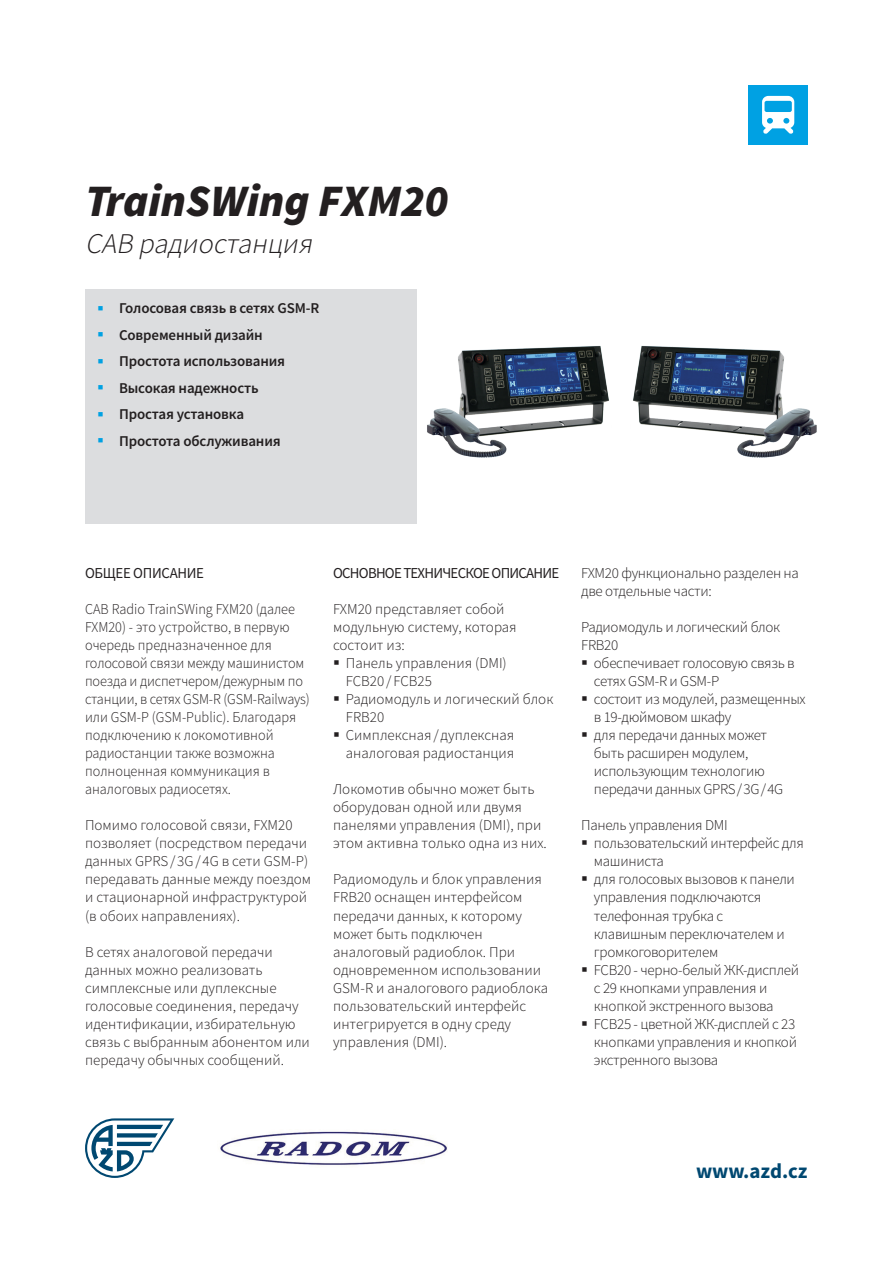
<style>
.page{position:relative;width:893px;height:1263px;background:#fff}
.page>*{position:absolute;margin:0;border:0;box-sizing:border-box;transform-origin:0 0}
.t1{font:italic 900 45px "Source Sans Pro";color:#231f20}
.t2{font:italic 300 28.5px "Source Sans Pro";color:#231f20}
.t3{font:700 21px "Source Sans Pro";color:#004871}
.mezititulek{font:15.15px "Source Sans Pro";letter-spacing:-.05em;color:#231f20}
.mezititulek-2{font:15.15px "Source Sans Pro";letter-spacing:-.02em;color:#231f20}
.text{font:300 15px/18px "Source Sans Pro";color:#231f20}
.text-2{font:300 15px/18px "Source Sans Pro";letter-spacing:-.02em;color:#231f20}
.text-3{font:300 15px/18px "Source Sans Pro";color:#231f20;scale:.95 1}
.t4{font:600 15px "Source Sans Pro";letter-spacing:-.01em;color:#231f20}
</style>
<div class="page">
<div style="left:748px;top:85px;width:60px;height:60px;background:#00a1e3"></div>
<svg style="left:762px;top:96px;width:32px;height:38px"></svg>
<div style="left:85px;top:289px;width:331px;height:234px;background:#dcdddf"></div>
<svg style="left:85px;top:1118px;width:89px;height:60px"></svg>
<img style="left:427px;top:345px;width:390px;height:113px">
<img style="left:220px;top:1131px;width:228px;height:34px">
<p class="t1" style="left:85px;top:170px;width:365px">TrainSWing FXM20</p>
<p class="t2" style="left:85px;top:226px;width:235px">CAB радиостанция</p>
<p class="t4" style="left:119px;top:298px;width:202px">Голосовая связь в сетях GSM-R</p>
<p class="t4" style="left:119px;top:325px;width:145px">Современный дизайн</p>
<p class="t4" style="left:119px;top:351px;width:168px">Простота использования</p>
<p class="t4" style="left:119px;top:378px;width:141px">Высокая надежность</p>
<p class="t4" style="left:119px;top:404px;width:127px">Простая установка</p>
<p class="t4" style="left:119px;top:431px;width:163px">Простота обслуживания</p>
<p class="mezititulek-2" style="left:85px;top:563px;width:121px">ОБЩЕЕ ОПИСАНИЕ</p>
<p class="text-3" style="left:85px;top:600px;width:238px">CAB Radio TrainSWing FXM20 (далее<br>FXM20) - это устройство, в первую очередь предназначенное для голосовой связи между машинистом поезда и диспетчером/дежурным по станции, в сетях GSM-R (GSM-Railways) или GSM-P (GSM-Public). Благодаря подключению к локомотивной радиостанции также возможна полноценная коммуникация в аналоговых радиосетях.</p>
<p class="text" style="left:85px;top:816px;width:228px">Помимо голосовой связи, FXM20 позволяет (посредством передачи данных GPRS/ 3G/ 4G в сети GSM-P) передавать данные между поездом и стационарной инфраструктурой (в обоих направлениях).</p>
<p class="text" style="left:85px;top:943px;width:226px">В сетях аналоговой передачи данных можно реализовать симплексные или дуплексные голосовые соединения, передачу идентификации, избирательную связь с выбранным абонентом или передачу обычных сообщений.</p>
<p class="mezititulek" style="left:333px;top:563px;width:228px">ОСНОВНОЕ ТЕХНИЧЕСКОЕ ОПИСАНИЕ</p>
<p class="text" style="left:333px;top:600px;width:185px">FXM20 представляет собой модульную систему, которая состоит из:</p>
<p class="text" style="left:346px;top:654px;width:162px;text-indent:-13px">▪ Панель управления (DMI)<br>FCB20 / FCB25</p>
<p class="text" style="left:346px;top:690px;width:209px;text-indent:-13px">▪ Радиомодуль и логический блок<br>FRB20</p>
<p class="text" style="left:333px;top:726px;width:183px;text-align:right">▪ Симплексная /дуплексная аналоговая радиостанция</p>
<p class="text" style="left:333px;top:780px;width:215px">Локомотив обычно может быть оборудован одной или двумя панелями управления (DMI), при этом активна только одна из них.</p>
<p class="text" style="left:333px;top:870px;width:216px">Радиомодуль и блок управления<br>FRB20 оснащен интерфейсом передачи данных, к которому может быть подключен аналоговый радиоблок. При одновременном использовании<br>GSM-R и аналогового радиоблока пользовательский интерфейс интегрируется в одну среду управления (DMI).</p>
<p class="text-2" style="left:581px;top:563px;width:219px">FXM20 функционально разделен на две отдельные части:</p>
<p class="text-2" style="left:581px;top:618px;width:201px">Радиомодуль и логический блок<br>FRB20</p>
<p class="text-2" style="left:594px;top:654px;width:202px;text-indent:-13px">▪ обеспечивает голосовую связь в сетях GSM-R и GSM-P</p>
<p class="text-2" style="left:594px;top:690px;width:213px;text-indent:-13px">▪ состоит из модулей, размещенных в 19-дюймовом шкафу</p>
<p class="text-2" style="left:594px;top:726px;width:191px;text-indent:-13px">▪ для передачи данных может быть расширен модулем, использующим технологию передачи данных GPRS/3G/4G</p>
<p class="text-2" style="left:581px;top:816px;width:148px">Панель управления DMI</p>
<p class="text-2" style="left:594px;top:834px;width:212px;text-indent:-13px">▪ пользовательский интерфейс для машиниста</p>
<p class="text-2" style="left:594px;top:870px;width:202px;text-indent:-13px">▪ для голосовых вызовов к панели управления подключаются телефонная трубка с клавишным переключателем и громкоговорителем</p>
<p class="text-2" style="left:594px;top:961px;width:207px;text-indent:-13px">▪ FCB20 - черно-белый ЖК-дисплей с 29 кнопками управления и кнопкой экстренного вызова</p>
<p class="text" style="left:594px;top:1015px;width:205px;text-align:justify;text-indent:-13px">▪ FCB25 - цветной ЖК-дисплей с 23 кнопками управления и кнопкой экстренного вызова</p>
<p class="t3" style="left:696px;top:1157px;width:113px">www.azd.cz</p>
</div>
